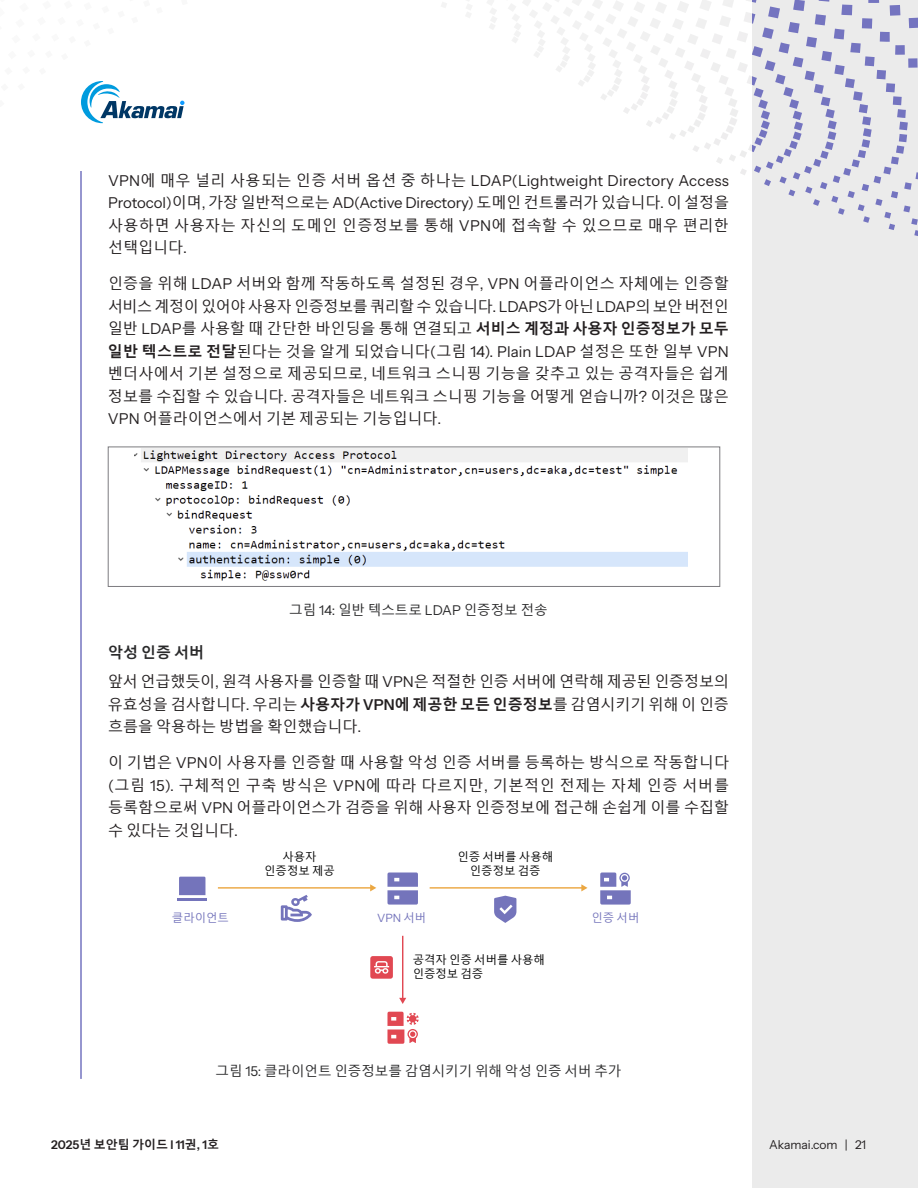
<style>
.page{position:relative;width:918px;height:1188px;background:#fff}
.page>*{position:absolute;margin:0;border:0;box-sizing:border-box;transform-origin:0 0}
.Body_Research_Study{font:15px/22.5px "Malgun Gothic";color:#231f20;text-align:justify}
.H3_Research_Study{font:700 15px "Malgun Gothic";color:#2a2a2b}
.Fig_Italics{font:13.5px "Malgun Gothic";color:#2a2a2b}
.t1{font:600 12px "Instrument Sans";color:#231f20}
.t2{font:12px "Instrument Sans";color:#231f20}
.t3{font:11.4px/13.6px "Malgun Gothic";color:#000;text-align:center}
.t4{font:11.4px "Malgun Gothic";color:#7474bb}
.t5{font:11.4px "Instrument Sans";color:#7474bb}
.t6{font:italic 10.5px "Instrument Sans";color:rgb(0 0 0/.77)}
.s1{font-family:"Instrument Sans"}
.s2{font-weight:700}
.s3{font-family:"Instrument Sans";font-weight:600}
.s4{font-family:"Malgun Gothic"}
.s5{font-family:"Malgun Gothic";font-weight:700}
</style>
<div class="page">
<div style="left:753px;top:0;width:165px;height:1188px;background:#ebebeb"></div>
<img style="left:135px;top:449px;width:552px;height:132px">
<div style="left:108px;top:447px;width:612px;height:140px;border:1px solid #7c7b7f"></div>
<hr style="left:218px;top:887px;width:153px;height:2px;background:#eba741">
<svg style="left:370px;top:884px;width:6px;height:7px"></svg>
<hr style="left:430px;top:887px;width:152px;height:2px;background:#eba741">
<svg style="left:581px;top:884px;width:7px;height:7px"></svg>
<hr style="left:402px;top:936px;width:1px;height:63px;background:#e14852">
<svg style="left:399px;top:998px;width:7px;height:6px"></svg>
<svg style="left:179px;top:877px;width:26px;height:18px"></svg>
<hr style="left:178px;top:898px;width:29px;height:2px;background:#7474bb">
<svg style="left:387px;top:873px;width:31px;height:32px"></svg>
<svg style="left:370px;top:956px;width:23px;height:23px"></svg>
<svg style="left:600px;top:873px;width:31px;height:32px"></svg>
<svg style="left:387px;top:1012px;width:32px;height:32px"></svg>
<svg style="left:281px;top:895px;width:31px;height:27px"></svg>
<svg style="left:494px;top:896px;width:22px;height:27px"></svg>
<hr style="left:80px;top:171px;width:2px;height:908px;background:#7474c0">
<svg style="left:80px;top:0;width:673px;height:389px"></svg>
<svg style="left:753px;top:0;width:165px;height:236px"></svg>
<p class="Body_Research_Study" style="left:108px;top:169px;width:623px"><span class="s1">VPN</span>에 매우 널리 사용되는 인증 서버 옵션 중 하나는 <span class="s1">LDAP(Lightweight Directory Access Protocol)</span>이며<span class="s1">,</span> 가장 일반적으로는 <span class="s1">AD(Active Directory)</span> 도메인 컨트롤러가 있습니다<span class="s1">.</span> 이 설정을 사용하면 사용자는 자신의 도메인 인증정보를 통해 <span class="s1">VPN</span>에 접속할 수 있으므로 매우 편리한 선택입니다<span class="s1">.</span></p>
<p class="Body_Research_Study" style="left:108px;top:273px;width:623px">인증을 위해 <span class="s1">LDAP</span> 서버와 함께 작동하도록 설정된 경우<span class="s1">, VPN</span> 어플라이언스 자체에는 인증할 서비스 계정이 있어야 사용자 인증정보를 쿼리할 수 있습니다<span class="s1">. LDAPS</span>가 아닌 <span class="s1">LDAP</span>의 보안 버전인 일반 <span class="s1">LDAP</span>를 사용할 때 간단한 바인딩을 통해 연결되고 <span class="s2">서비스 계정과 사용자 인증정보가 모두 일반 텍스트로 전달</span>된다는 것을 알게 되었습니다<span class="s1">(</span>그림 <span class="s1">14). Plain LDAP</span> 설정은 또한 일부 <span class="s1">VPN </span>벤더사에서 기본 설정으로 제공되므로<span class="s1">,</span> 네트워크 스니핑 기능을 갖추고 있는 공격자들은 쉽게 정보를 수집할 수 있습니다<span class="s1">.</span> 공격자들은 네트워크 스니핑 기능을 어떻게 얻습니까<span class="s1">?</span> 이것은 많은 <span class="s1">VPN</span> 어플라이언스에서 기본 제공되는 기능입니다<span class="s1">.</span></p>
<p class="Fig_Italics" style="left:289px;top:603px;width:260px">그림 <span class="s1">14:</span> 일반 텍스트로 <span class="s1">LDAP</span> 인증정보 전송</p>
<p class="H3_Research_Study" style="left:108px;top:644px;width:98px">악성 인증 서버</p>
<p class="Body_Research_Study" style="left:108px;top:671px;width:622px">앞서 언급했듯이<span class="s1">,</span> 원격 사용자를 인증할 때 <span class="s1">VPN</span>은 적절한 인증 서버에 연락해 제공된 인증정보의 유효성을 검사합니다<span class="s1">.</span> 우리는 <span class="s2">사용자가</span> <span class="s3">VPN</span><span class="s2">에 제공한 모든 인증정보</span>를 감염시키기 위해 이 인증 흐름을 악용하는 방법을 확인했습니다<span class="s1">.</span></p>
<p class="Body_Research_Study" style="left:108px;top:752px;width:623px">이 기법은 <span class="s1">VPN</span>이 사용자를 인증할 때 사용할 악성 인증 서버를 등록하는 방식으로 작동합니다 <span class="s1">(</span>그림 <span class="s1">15).</span> 구체적인 구축 방식은 <span class="s1">VPN</span>에 따라 다르지만<span class="s1">,</span> 기본적인 전제는 자체 인증 서버를 등록함으로써 <span class="s1">VPN</span> 어플라이언스가 검증을 위해 사용자 인증정보에 접근해 손쉽게 이를 수집할 수 있다는 것입니다<span class="s1">.</span></p>
<p class="t6" style="left:120px;top:703px;width:240px">Fig. 14: Transmitting LDAP credentials in cleartext</p>
<p class="t3" style="left:264px;top:851px;width:72px">사용자 인증정보 제공</p>
<p class="t3" style="left:457px;top:851px;width:97px">인증 서버를 사용해 인증정보 검증</p>
<p class="t4" style="left:172px;top:911px;width:59px">클라이언트</p>
<p class="t5" style="left:377px;top:910px;width:51px">VPN <span class="s4">서버</span></p>
<p class="t4" style="left:592px;top:911px;width:49px">인증 서버</p>
<p class="t3" style="left:413px;top:953px;width:134px;text-align:left">공격자 인증 서버를 사용해 인증정보 검증</p>
<p class="Fig_Italics" style="left:216px;top:1064px;width:407px">그림 <span class="s1">15:</span> 클라이언트 인증정보를 감염시키기 위해 악성 인증 서버 추가</p>
<p class="t1" style="left:51px;top:1137px;width:170px">2025<span class="s5">년 보안팀 가이드</span> I 11<span class="s5">권</span>, 1<span class="s5">호</span></p>
<p class="t2" style="left:769px;top:1137px;width:99px">Akamai.com | 21</p>
</div>
